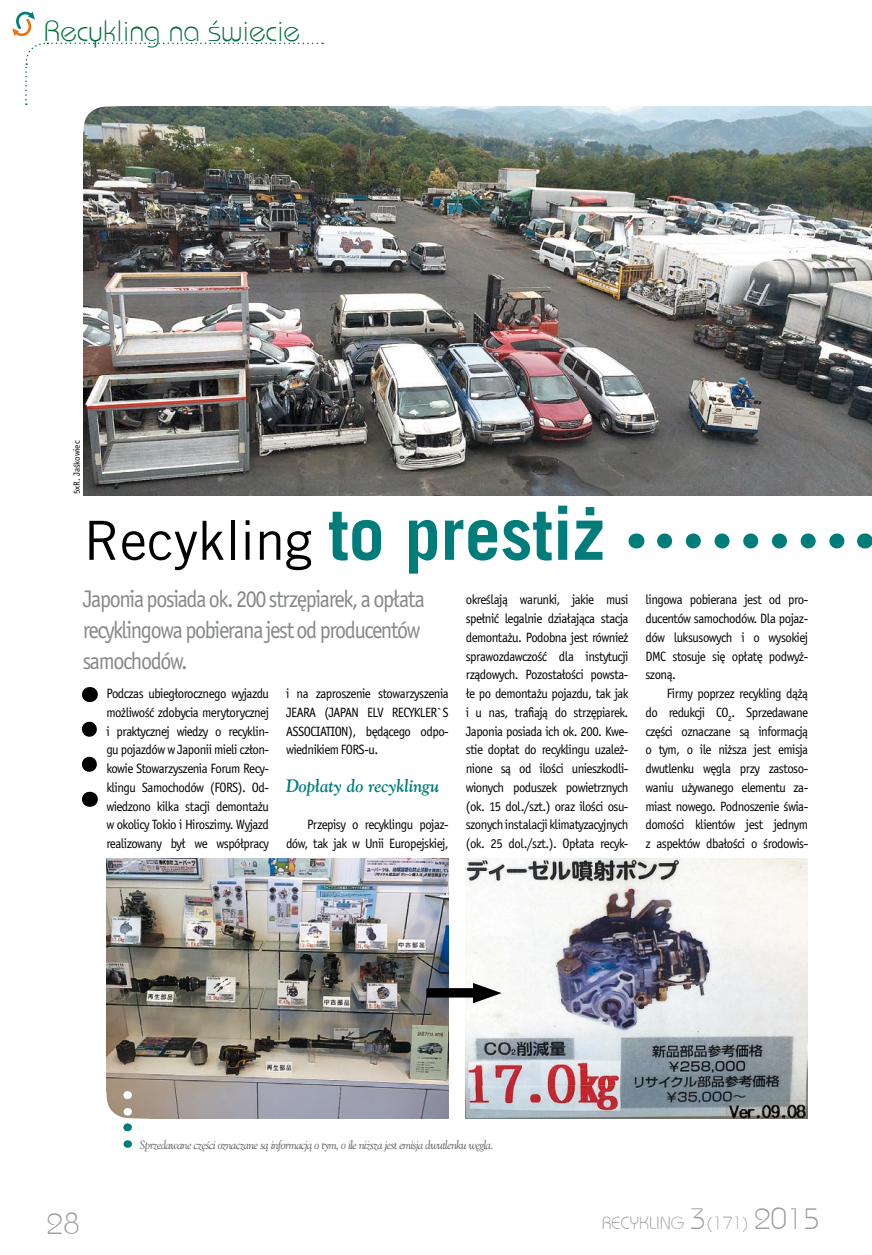
<style>
.page{position:relative;width:872px;height:1255px;background:#fff}
.page>*{position:absolute;margin:0;border:0;box-sizing:border-box;transform-origin:0 0}
.t1{font:54px "Trade Gothic LT Pro";color:#000}
.t2{font:30px "Bahamas Lightpl";color:#006f3a}
.t3{font:30px "Bahamas Lightpl";color:#9b9d9f}
.Lead{font:24px/30.8px "Officina Sans ITC Pro";letter-spacing:-.06em;color:#86888a;scale:.92 1}
.t4{font:18px "Bahamas Lightpl";color:#9b9d9f}
.ŚRÓDTYTUŁ{font:italic 700 18px "Goudy Ol St EU";color:#007d7a;scale:.95 1}
.TEKST_PODSTAWOWY{font:13.5px/18.8px "Officina Sans ITC Pro";letter-spacing:-.04em;color:#000;text-align:justify;scale:.95 1}
.Podpis_fotki{font:italic 12px "Goudy Ol St EU";letter-spacing:-.04em;color:#585859;scale:.95 1}
.Autor_foty{font:9px "Officina Sans ITC Pro";color:#000}
.s1{font-weight:700;font-size:72px;color:#007d7a}
.s2{font-size:30px}
</style>
<div class="page">
<svg style="left:82px;top:721px;width:15px;height:43px"></svg>
<svg style="left:89px;top:791px;width:1px;height:15px"></svg>
<svg style="left:89px;top:687px;width:1px;height:15px"></svg>
<svg style="left:664px;top:533px;width:181px;height:15px"></svg>
<svg style="left:636px;top:533px;width:1px;height:15px"></svg>
<svg style="left:864px;top:533px;width:1px;height:15px"></svg>
<img style="left:106px;top:858px;width:343px;height:260px">
<img style="left:466px;top:858px;width:342px;height:260px">
<svg style="left:106px;top:1075px;width:43px;height:73px"></svg>
<img style="left:84px;top:106px;width:788px;height:389px">
<svg style="left:12px;top:11px;width:311px;height:139px"></svg>
<svg style="left:426px;top:982px;width:75px;height:21px"></svg>
<p class="t2" style="left:44px;top:13px;width:257px">Recykling na œwiecie</p>
<p class="Autor_foty" style="left:71px;top:494px;width:55px;rotate:-90deg">5xR. Jaśkowiec</p>
<p class="t1" style="left:84px;top:508px;width:522px">Recykling <span class="s1">to prestiż</span></p>
<p class="Lead" style="left:83px;top:583px;width:373px">Japonia posiada ok. 200 strzępiarek, a opłata recyklingowa pobierana jest od producentów samochodów.</p>
<p class="TEKST_PODSTAWOWY" style="left:106px;top:684px;width:173px">Podczas ubiegłorocznego wyjazdu możliwość zdobycia merytorycznej i praktycznej wiedzy o recyklin&shy;gu pojazdów w Japonii mieli człon&shy;kowie Stowarzyszenia Forum Recy&shy;klingu Samochodów (FORS). Od&shy;wiedzono kilka stacji demontażu w okolicy Tokio i Hiroszimy. Wyjazd realizowany był we współpracy</p>
<p class="TEKST_PODSTAWOWY" style="left:286px;top:684px;width:173px">i na zaproszenie stowarzyszenia JEARA (JAPAN ELV RECYKLER`S ASSOCIATION), będącego odpo&shy;wiednikiem FORS-u.</p>
<p class="ŚRÓDTYTUŁ" style="left:286px;top:774px;width:163px">Dopłaty do recyklingu</p>
<p class="TEKST_PODSTAWOWY" style="left:286px;top:815px;width:173px;text-align:right">Przepisy o recyklingu pojaz&shy;dów, tak jak w Unii Europejskiej,</p>
<p class="TEKST_PODSTAWOWY" style="left:466px;top:590px;width:173px">określają warunki, jakie musi spełnić legalnie działająca stacja demontażu. Podobna jest również sprawozdawczość dla instytucji rządowych. Pozostałości powsta&shy;łe po demontażu pojazdu, tak jak i u nas, trafiają do strzępiarek.<br>Japonia posiada ich ok. 200. Kwe&shy;stie dopłat do recyklingu uzależ&shy;nione są od ilości unieszkodli&shy;wionych poduszek powietrznych (ok. 15 dol./szt.) oraz ilości osu&shy;szonych instalacji klimatyzacyjnych (ok. 25 dol./szt.). Opłata recyk-</p>
<p class="TEKST_PODSTAWOWY" style="left:645px;top:590px;width:173px">lingowa pobierana jest od pro&shy;ducentów samochodów. Dla pojaz&shy;dów luksusowych i o wysokiej DMC stosuje się opłatę podwyż&shy;szoną.</p>
<p class="TEKST_PODSTAWOWY" style="left:645px;top:684px;width:173px;text-indent:21px">Firmy poprzez recykling dążą do redukcji CO<sub>2</sub>. Sprzedawane części oznaczane są informacją o tym, o ile niższa jest emisja dwutlenku węgla przy zastoso&shy;waniu używanego elementu za&shy;miast nowego. Podnoszenie świa&shy;domości klientów jest jednym z aspektów dbałości o środowis-</p>
<p class="t3" style="left:47px;top:1205px;width:34px">28</p>
<p class="Podpis_fotki" style="left:140px;top:1137px;width:373px">Sprzedawane części oznaczane są informacją o tym, o ile niższa jest emisja dwutlenku węgla.</p>
<p class="t4" style="left:602px;top:1212px;width:219px">RECYKLING <span class="s2">3</span>(171) <span class="s2">2015</span></p>
</div>
